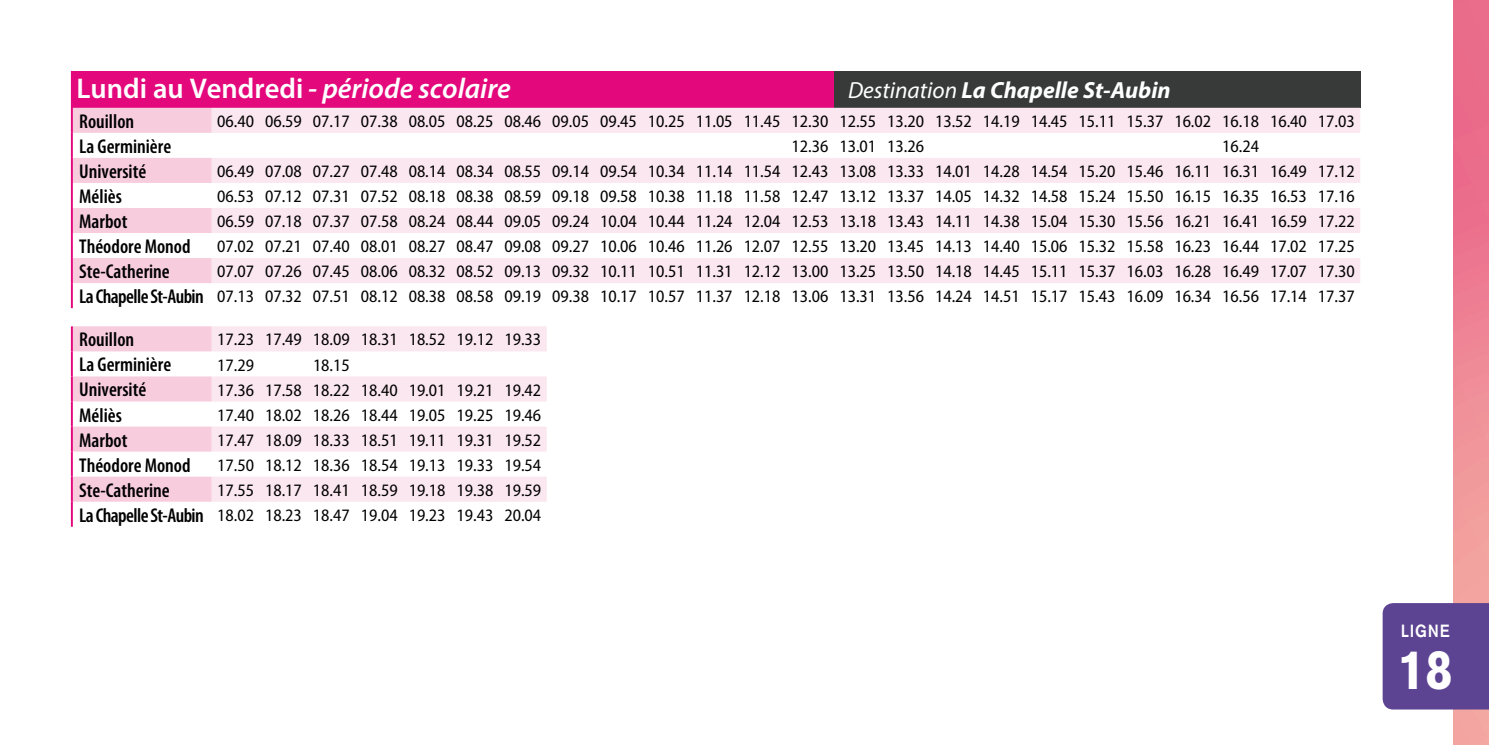
<style>
.page{position:relative;width:1489px;height:745px;background:#fff}
.page>*{position:absolute;margin:0;border:0;box-sizing:border-box;transform-origin:0 0}
.t1{font:700 55px "Akzidenz Grotesk BE";color:#fff;scale:.9 1}
.t2{font:italic 600 28.5px "Myriad Pro";color:#fff}
.t3{font:italic 700 23.25px "Myriad Pro";color:#fff}
.t4{font:600 condensed 20px "Myriad Pro";color:#000}
.t5{font:semi-condensed 17.5px/25px "Myriad Pro";color:#000;text-align:right}
.t6{font:500 17.5px "Akzidenz Grotesk BE";letter-spacing:.05em;color:#fff;scale:.9 1}
.s1{font-style:normal}
.s2{font-weight:400}
.s3{font-weight:600;font-stretch:condensed;font-size:20px}
</style>
<div class="page">
<svg style="left:1453px;top:0;width:35px;height:744px;background:#ed8393"></svg>
<div style="left:72px;top:71px;width:761px;height:37px;background:#e4087d"></div>
<div style="left:833px;top:71px;width:527px;height:37px;background:#383939"></div>
<svg style="left:73px;top:108px;width:139px;height:175px"></svg>
<svg style="left:212px;top:108px;width:1148px;height:175px;fill:#fbe7ef"></svg>
<hr style="left:71px;top:71px;width:2px;height:37px;background:#e4087d">
<hr style="left:71px;top:108px;width:2px;height:25px;background:#e4087d">
<hr style="left:71px;top:133px;width:2px;height:25px;background:#e4087d">
<hr style="left:71px;top:158px;width:2px;height:25px;background:#e4087d">
<hr style="left:71px;top:183px;width:2px;height:25px;background:#e4087d">
<hr style="left:71px;top:208px;width:2px;height:25px;background:#e4087d">
<hr style="left:71px;top:233px;width:2px;height:25px;background:#e4087d">
<hr style="left:71px;top:258px;width:2px;height:25px;background:#e4087d">
<hr style="left:71px;top:283px;width:2px;height:25px;background:#e4087d">
<svg style="left:73px;top:326px;width:139px;height:175px"></svg>
<svg style="left:212px;top:326px;width:334px;height:175px;fill:#fbe7ef"></svg>
<hr style="left:71px;top:326px;width:2px;height:25px;background:#e4087d">
<hr style="left:71px;top:351px;width:2px;height:25px;background:#e4087d">
<hr style="left:71px;top:376px;width:2px;height:25px;background:#e4087d">
<hr style="left:71px;top:401px;width:2px;height:25px;background:#e4087d">
<hr style="left:71px;top:426px;width:2px;height:25px;background:#e4087d">
<hr style="left:71px;top:451px;width:2px;height:25px;background:#e4087d">
<hr style="left:71px;top:476px;width:2px;height:25px;background:#e4087d">
<hr style="left:71px;top:501px;width:2px;height:25px;background:#e4087d">
<div style="left:1382px;top:602px;width:106px;height:107px;background:#5d4492"></div>
<h2 class="t2" style="left:76px;top:71px;width:436px"><span class="s1">Lundi au Vendredi</span> - période scolaire</h2>
<h3 class="t3" style="left:848px;top:75px;width:324px"><span class="s2">Destination</span> La Chapelle St-Aubin</h3>
<p class="t4" style="left:79px;top:110px;width:56px">Rouillon</p>
<p class="t5" style="left:217px;top:109px;width:1138px">06.40 06.59 07.17 07.38 08.05 08.25 08.46 09.05 09.45 10.25 11.05 11.45 12.30 12.55 13.20 13.52 14.19 14.45 15.11 15.37 16.02 16.18 16.40 17.03</p>
<p class="t4" style="left:79px;top:135px;width:93px">La Germinière</p>
<p class="t5" style="left:791px;top:134px;width:134px">12.36 13.01 13.26</p>
<p class="t5" style="left:1222px;top:134px;width:38px">16.24</p>
<p class="t4" style="left:79px;top:160px;width:69px">Université</p>
<p class="t5" style="left:217px;top:159px;width:1138px">06.49 07.08 07.27 07.48 08.14 08.34 08.55 09.14 09.54 10.34 11.14 11.54 12.43 13.08 13.33 14.01 14.28 14.54 15.20 15.46 16.11 16.31 16.49 17.12</p>
<p class="t4" style="left:79px;top:185px;width:44px">Méliès</p>
<p class="t5" style="left:217px;top:184px;width:1138px">06.53 07.12 07.31 07.52 08.18 08.38 08.59 09.18 09.58 10.38 11.18 11.58 12.47 13.12 13.37 14.05 14.32 14.58 15.24 15.50 16.15 16.35 16.53 17.16</p>
<p class="t4" style="left:79px;top:210px;width:50px">Marbot</p>
<p class="t5" style="left:217px;top:209px;width:1138px">06.59 07.18 07.37 07.58 08.24 08.44 09.05 09.24 10.04 10.44 11.24 12.04 12.53 13.18 13.43 14.11 14.38 15.04 15.30 15.56 16.21 16.41 16.59 17.22</p>
<p class="t4" style="left:79px;top:235px;width:113px">Théodore Monod</p>
<p class="t5" style="left:217px;top:234px;width:1138px">07.02 07.21 07.40 08.01 08.27 08.47 09.08 09.27 10.06 10.46 11.26 12.07 12.55 13.20 13.45 14.13 14.40 15.06 15.32 15.58 16.23 16.44 17.02 17.25</p>
<p class="t4" style="left:79px;top:260px;width:92px">Ste-Catherine</p>
<p class="t5" style="left:79px;top:259px;width:1276px">07.07 07.26 07.45 08.06 08.32 08.52 09.13 09.32 10.11 10.51 11.31 12.12 13.00 13.25 13.50 14.18 14.45 15.11 15.37 16.03 16.28 16.49 17.07 17.30<br><span class="s3">La Chapelle St-Aubin</span> 07.13 07.32 07.51 08.12 08.38 08.58 09.19 09.38 10.17 10.57 11.37 12.18 13.06 13.31 13.56 14.24 14.51 15.17 15.43 16.09 16.34 16.56 17.14 17.37</p>
<p class="t4" style="left:79px;top:328px;width:56px">Rouillon</p>
<p class="t5" style="left:217px;top:327px;width:325px">17.23 17.49 18.09 18.31 18.52 19.12 19.33</p>
<p class="t4" style="left:79px;top:353px;width:93px">La Germinière</p>
<p class="t5" style="left:217px;top:352px;width:38px">17.29</p>
<p class="t5" style="left:313px;top:352px;width:38px">18.15</p>
<p class="t4" style="left:79px;top:378px;width:69px">Université</p>
<p class="t5" style="left:217px;top:377px;width:325px">17.36 17.58 18.22 18.40 19.01 19.21 19.42</p>
<p class="t4" style="left:79px;top:403px;width:44px">Méliès</p>
<p class="t5" style="left:217px;top:402px;width:325px">17.40 18.02 18.26 18.44 19.05 19.25 19.46</p>
<p class="t4" style="left:79px;top:428px;width:50px">Marbot</p>
<p class="t5" style="left:217px;top:427px;width:325px">17.47 18.09 18.33 18.51 19.11 19.31 19.52</p>
<p class="t4" style="left:79px;top:454px;width:113px">Théodore Monod</p>
<p class="t5" style="left:217px;top:452px;width:325px">17.50 18.12 18.36 18.54 19.13 19.33 19.54</p>
<p class="t4" style="left:79px;top:479px;width:92px">Ste-Catherine</p>
<p class="t5" style="left:79px;top:477px;width:463px">17.55 18.17 18.41 18.59 19.18 19.38 19.59<br><span class="s3">La Chapelle St-Aubin</span> 18.02 18.23 18.47 19.04 19.23 19.43 20.04</p>
<p class="t6" style="left:1400px;top:619px;width:56px">LIGNE</p>
<h1 class="t1" style="left:1397px;top:637px;width:63px">18</h1>
</div>
